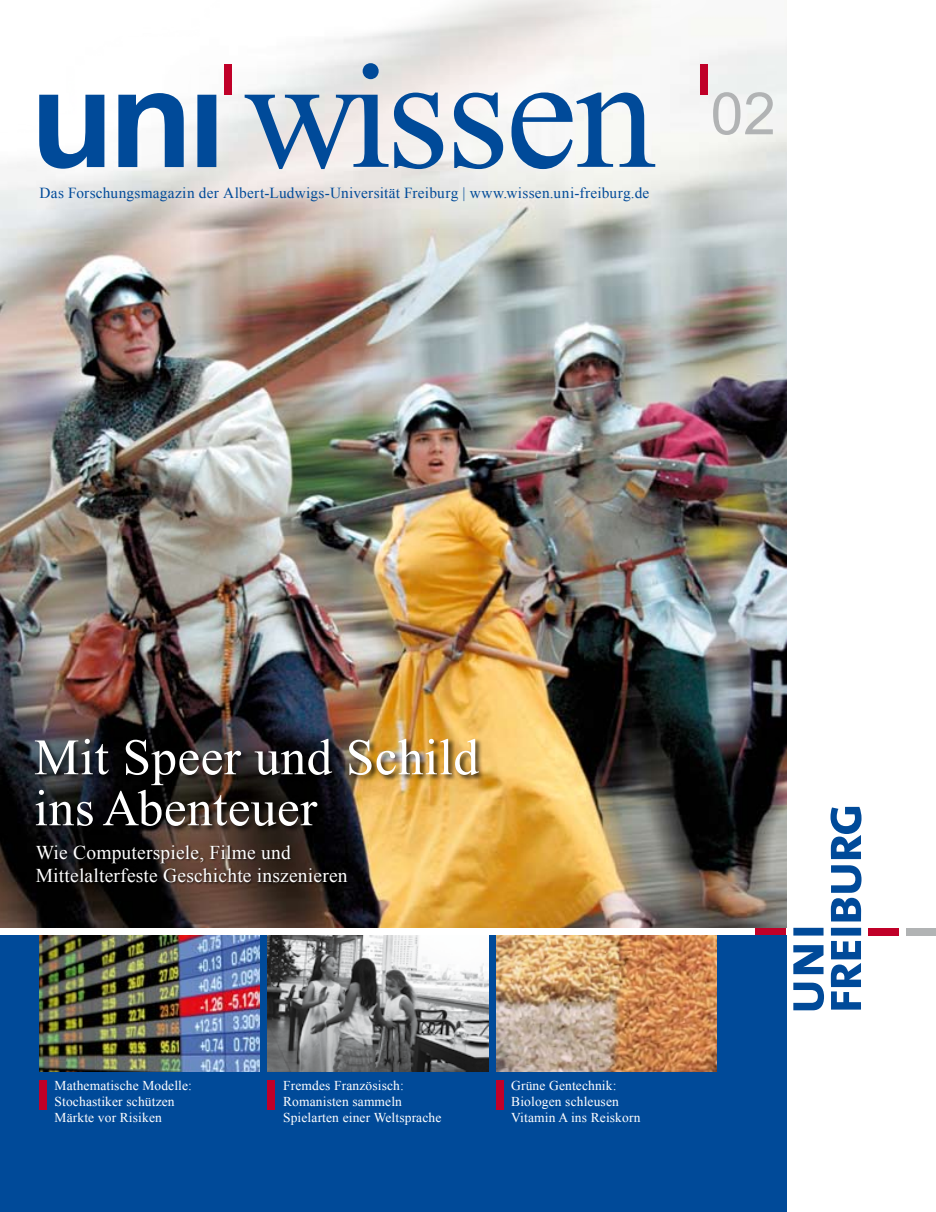
<style>
.page{position:relative;width:936px;height:1212px;background:#fff}
.page>*{position:absolute;margin:0;border:0;box-sizing:border-box;transform-origin:0 0}
.t1{font:58.5px "Arial";color:#b1b3b4}
.t2{font:51px/51px "Times New Roman";letter-spacing:.01em;color:#fff}
.t3{font:19.5px/23.4px "Times New Roman";letter-spacing:.01em;color:#fff}
.t4{font:15.3px "Times New Roman";letter-spacing:.015em;color:#004a99}
.t5{font:13.5px/16.2px "Times New Roman";letter-spacing:.01em;color:#fff}
</style>
<div class="page">
<div style="left:905px;top:928px;width:30px;height:7px;background:#b1b3b4"></div>
<svg style="left:830px;top:807px;width:31px;height:202px"></svg>
<svg style="left:793px;top:928px;width:31px;height:82px"></svg>
<div style="left:868px;top:928px;width:30px;height:7px;background:#c00028"></div>
<div style="left:755px;top:928px;width:31px;height:7px;background:#c00028"></div>
<img style="left:0;top:0;width:786px;height:928px">
<div style="left:0;top:935px;width:786px;height:277px;background:#004a99"></div>
<img style="left:39px;top:935px;width:221px;height:136px">
<img style="left:268px;top:935px;width:220px;height:136px">
<img style="left:496px;top:935px;width:220px;height:136px">
<div style="left:33px;top:737px;width:452px;height:96px;background:#000;opacity:.75"></div>
<div style="left:267px;top:1080px;width:8px;height:29px;background:#c00028"></div>
<div style="left:496px;top:1080px;width:7px;height:29px;background:#c00028"></div>
<div style="left:39px;top:1080px;width:8px;height:29px;background:#c00028"></div>
<div style="left:35px;top:844px;width:315px;height:40px;background:#000;opacity:.75"></div>
<div style="left:224px;top:64px;width:8px;height:31px;background:#c00028"></div>
<svg style="left:39px;top:93px;width:177px;height:76px"></svg>
<svg style="left:362px;top:63px;width:16px;height:16px"></svg>
<svg style="left:244px;top:95px;width:144px;height:74px;background:#9bb2cc"></svg>
<svg style="left:394px;top:93px;width:49px;height:76px"></svg>
<svg style="left:454px;top:93px;width:49px;height:76px"></svg>
<svg style="left:511px;top:92px;width:144px;height:77px"></svg>
<div style="left:700px;top:64px;width:7px;height:31px;background:#c00028"></div>
<p class="t4" style="left:40px;top:183px;width:611px">Das Forschungsmagazin der Albert-Ludwigs-Universität Freiburg | www.wissen.uni-freiburg.de</p>
<h1 class="t1" style="left:710px;top:75px;width:67px">02</h1>
<h2 class="t2" style="left:34px;top:731px;width:446px">Mit Speer und Schild ins Abenteuer</h2>
<h3 class="t3" style="left:36px;top:840px;width:313px">Wie Computerspiele, Filme und<br>Mittelalterfeste Geschichte inszenieren</h3>
<p class="t5" style="left:55px;top:1077px;width:139px">Mathematische Modelle:<br>Stochastiker schützen<br>Märkte vor Risiken</p>
<p class="t5" style="left:511px;top:1077px;width:131px">Grüne Gentechnik:<br>Biologen schleusen<br>Vitamin A ins Reiskorn</p>
<p class="t5" style="left:283px;top:1077px;width:160px">Fremdes Französisch:<br>Romanisten sammeln<br>Spielarten einer Weltsprache</p>
</div>
